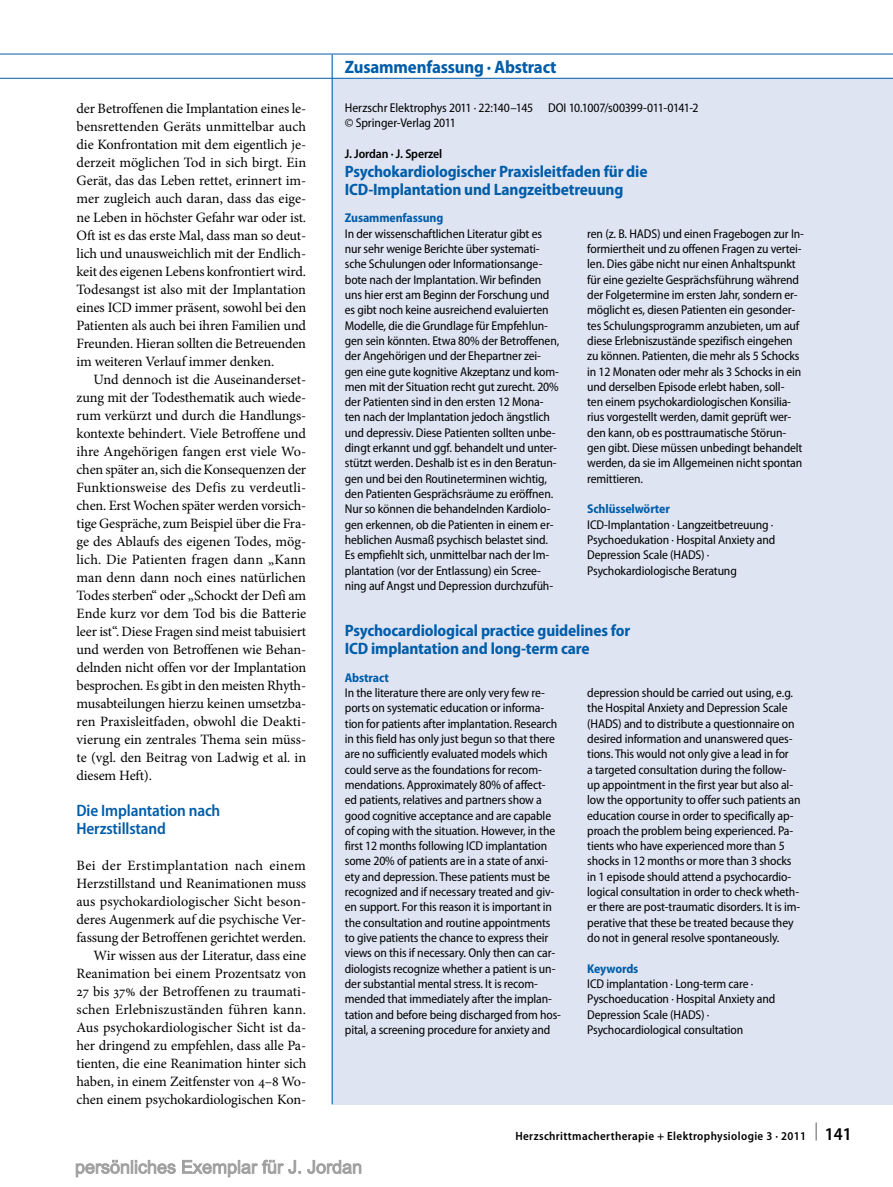
<style>
.page{position:relative;width:893px;height:1187px;background:#fff}
.page>*{position:absolute;margin:0;border:0;box-sizing:border-box;transform-origin:0 0}
.t1{font:700 semi-condensed 18px "Myriad Pro";letter-spacing:-.01em;color:#005da9}
.t2{font:700 semi-condensed 16.5px/18px "Myriad Pro";letter-spacing:-.01em;color:#005da9}
.t3{font:600 semi-condensed 16.5px/18px "Myriad Pro";letter-spacing:-.01em;color:#005da9}
.t4{font:14.25px/18px "Minion Pro";letter-spacing:-.01em;color:#000;text-align:justify}
.t5{font:semi-condensed 12.75px/15.3px "Myriad Pro";letter-spacing:-.01em;color:#000}
.t6{font:700 semi-condensed 12.75px "Myriad Pro";letter-spacing:-.01em;color:#005da9}
.t7{font:600 semi-condensed 12.75px "Myriad Pro";letter-spacing:-.01em;color:#000}
.t8{font:600 semi-condensed 12px "Myriad Pro";letter-spacing:.03em;color:#000}
.s1{font-size:18px}
</style>
<div class="page">
<div style="left:332px;top:78px;width:561px;height:1026px;background:#dee4f2"></div>
<hr style="left:332px;top:55px;width:1px;height:1049px;background:#005da9">
<hr style="left:0;top:54px;width:893px;height:1px;background:#005da9">
<hr style="left:0;top:78px;width:893px;height:1px;background:#005da9">
<svg style="left:75px;top:1159px;width:287px;height:18px"></svg>
<p class="t4" style="left:77px;top:100px;width:231px">der Betroffenen die Implantation eines le&shy;bensrettenden Geräts unmittelbar auch die Konfrontation mit dem eigentlich je&shy;derzeit möglichen Tod in sich birgt. Ein Gerät, das das Leben rettet, erinnert im&shy;mer zugleich auch daran, dass das eige&shy;ne Leben in höchster Gefahr war oder ist.<br>Oft ist es das erste Mal, dass man so deut&shy;lich und unausweichlich mit der Endlich&shy;keit des eigenen Lebens konfrontiert wird.<br>Todesangst ist also mit der Implantation eines ICD immer präsent, sowohl bei den Patienten als auch bei ihren Familien und Freunden. Hieran sollten die Betreuenden im weiteren Verlauf immer denken.</p>
<p class="t4" style="left:77px;top:370px;width:231px;text-indent:17px">Und dennoch ist die Auseinanderset&shy;zung mit der Todesthematik auch wiede&shy;rum verkürzt und durch die Handlungs&shy;kontexte behindert. Viele Betroffene und ihre Angehörigen fangen erst viele Wo&shy;chen später an, sich die Konsequenzen der Funktionsweise des Defis zu verdeutli&shy;chen. Erst Wochen später werden vorsich&shy;tige Gespräche, zum Beispiel über die Fra&shy;ge des Ablaufs des eigenen Todes, mög&shy;lich. Die Patienten fragen dann „Kann man denn dann noch eines natürlichen Todes sterben“ oder „Schockt der Defi am Ende kurz vor dem Tod bis die Batterie leer ist“. Diese Fragen sind meist tabuisiert und werden von Betroffenen wie Behan&shy;delnden nicht offen vor der Implantation besprochen. Es gibt in den meisten Rhyth&shy;musabteilungen hierzu keinen umsetzba&shy;ren Praxisleitfaden, obwohl die Deakti&shy;vierung ein zentrales Thema sein müss&shy;te (vgl. den Beitrag von Ladwig et al. in diesem Heft).</p>
<p class="t3" style="left:77px;top:801px;width:145px">Die Implantation nach<br>Herzstillstand</p>
<p class="t4" style="left:77px;top:856px;width:231px;text-align:right">Bei der Erstimplantation nach einem Herzstillstand und Reanimationen muss aus psychokardiologischer Sicht beson&shy;deres Augenmerk auf die psychische Ver&shy;fassung der Betroffenen gerichtet werden.<br>Wir wissen aus der Literatur, dass eine Reanimation bei einem Prozentsatz von 27 bis 37% der Betroffenen zu traumati&shy;schen Erlebniszuständen führen kann.<br>Aus psychokardiologischer Sicht ist da&shy;her dringend zu empfehlen, dass alle Pa&shy;tienten, die eine Reanimation hinter sich haben, in einem Zeitfenster von 4–8 Wo&shy;chen einem psychokardiologischen Kon-</p>
<h1 class="t1" style="left:345px;top:57px;width:213px">Zusammenfassung · Abstract</h1>
<p class="t5" style="left:345px;top:100px;width:355px">Herzschr Elektrophys 2011 · 22:140–145 DOI 10.1007/s00399-011-0141-2 © Springer-Verlag 2011</p>
<p class="t7" style="left:345px;top:147px;width:99px">J. Jordan · J. Sperzel</p>
<p class="t2" style="left:345px;top:162px;width:304px">Psychokardiologischer Praxisleitfaden für die<br>ICD-Implantation und Langzeitbetreuung</p>
<p class="t6" style="left:345px;top:211px;width:100px">Zusammenfassung</p>
<p class="t5" style="left:345px;top:226px;width:216px">In der wissenschaftlichen Literatur gibt es nur sehr wenige Berichte über systemati&shy;sche Schulungen oder Informationsange&shy;bote nach der Implantation. Wir befinden uns hier erst am Beginn der Forschung und es gibt noch keine ausreichend evaluierten Modelle, die die Grundlage für Empfehlun&shy;gen sein könnten. Etwa 80% der Betroffenen, der Angehörigen und der Ehepartner zei&shy;gen eine gute kognitive Akzeptanz und kom&shy;men mit der Situation recht gut zurecht. 20% der Patienten sind in den ersten 12 Mona&shy;ten nach der Implantation jedoch ängstlich und depressiv. Diese Patienten sollten unbe&shy;dingt erkannt und ggf. behandelt und unter&shy;stützt werden. Deshalb ist es in den Beratun&shy;gen und bei den Routineterminen wichtig, den Patienten Gesprächsräume zu eröffnen.<br>Nur so können die behandelnden Kardiolo&shy;gen erkennen, ob die Patienten in einem er&shy;heblichen Ausmaß psychisch belastet sind.<br>Es empfiehlt sich, unmittelbar nach der Im&shy;plantation (vor der Entlassung) ein Scree&shy;ning auf Angst und Depression durchzufüh-</p>
<p class="t5" style="left:587px;top:226px;width:218px">ren (z. B. HADS) und einen Fragebogen zur In&shy;formiertheit und zu offenen Fragen zu vertei&shy;len. Dies gäbe nicht nur einen Anhaltspunkt für eine gezielte Gesprächsführung während der Folgetermine im ersten Jahr, sondern er&shy;möglicht es, diesen Patienten ein gesonder&shy;tes Schulungsprogramm anzubieten, um auf diese Erlebniszustände spezifisch eingehen zu können. Patienten, die mehr als 5 Schocks in 12 Monaten oder mehr als 3 Schocks in ein und derselben Episode erlebt haben, soll-<br>ten einem psychokardiologischen Konsilia&shy;rius vorgestellt werden, damit geprüft wer&shy;den kann, ob es posttraumatische Störun&shy;gen gibt. Diese müssen unbedingt behandelt werden, da sie im Allgemeinen nicht spontan remittieren.</p>
<p class="t6" style="left:587px;top:502px;width:84px">Schlüsselwörter</p>
<p class="t5" style="left:587px;top:517px;width:190px">ICD-Implantation · Langzeitbetreuung · Psychoedukation · Hospital Anxiety and Depression Scale (HADS) · Psychokardiologische Beratung</p>
<p class="t2" style="left:345px;top:621px;width:287px">Psychocardiological practice guidelines for<br>ICD implantation and long-term care</p>
<p class="t6" style="left:345px;top:670px;width:45px">Abstract</p>
<p class="t5" style="left:345px;top:685px;width:218px">In the literature there are only very few re&shy;ports on systematic education or informa&shy;tion for patients after implantation. Research in this field has only just begun so that there are no sufficiently evaluated models which could serve as the foundations for recom&shy;mendations. Approximately 80% of affect&shy;ed patients, relatives and partners show a good cognitive acceptance and are capable of coping with the situation. However, in the first 12 months following ICD implantation some 20% of patients are in a state of anxi&shy;ety and depression. These patients must be recognized and if necessary treated and giv&shy;en support. For this reason it is important in the consultation and routine appointments to give patients the chance to express their views on this if necessary. Only then can car&shy;diologists recognize whether a patient is un&shy;der substantial mental stress. It is recom&shy;mended that immediately after the implan&shy;tation and before being discharged from hos&shy;pital, a screening procedure for anxiety and</p>
<p class="t5" style="left:587px;top:685px;width:215px">depression should be carried out using, e.g. the Hospital Anxiety and Depression Scale (HADS) and to distribute a questionnaire on desired information and unanswered ques&shy;tions. This would not only give a lead in for<br>a targeted consultation during the follow&shy;up appointment in the first year but also al&shy;low the opportunity to offer such patients an education course in order to specifically ap&shy;proach the problem being experienced. Pa&shy;tients who have experienced more than 5 shocks in 12 months or more than 3 shocks in 1 episode should attend a psychocardio&shy;logical consultation in order to check wheth&shy;er there are post-traumatic disorders. It is im&shy;perative that these be treated because they do not in general resolve spontaneously.</p>
<p class="t6" style="left:587px;top:961px;width:53px">Keywords</p>
<p class="t5" style="left:587px;top:976px;width:190px">ICD implantation · Long-term care · Pyschoeducation · Hospital Anxiety and Depression Scale (HADS) · Psychocardiological consultation</p>
<p class="t8" style="left:515px;top:1129px;width:338px">Herzschrittmachertherapie + Elektrophysiologie 3 · 2011 <sup>|</sup> <span class="s1">141</span></p>
</div>
